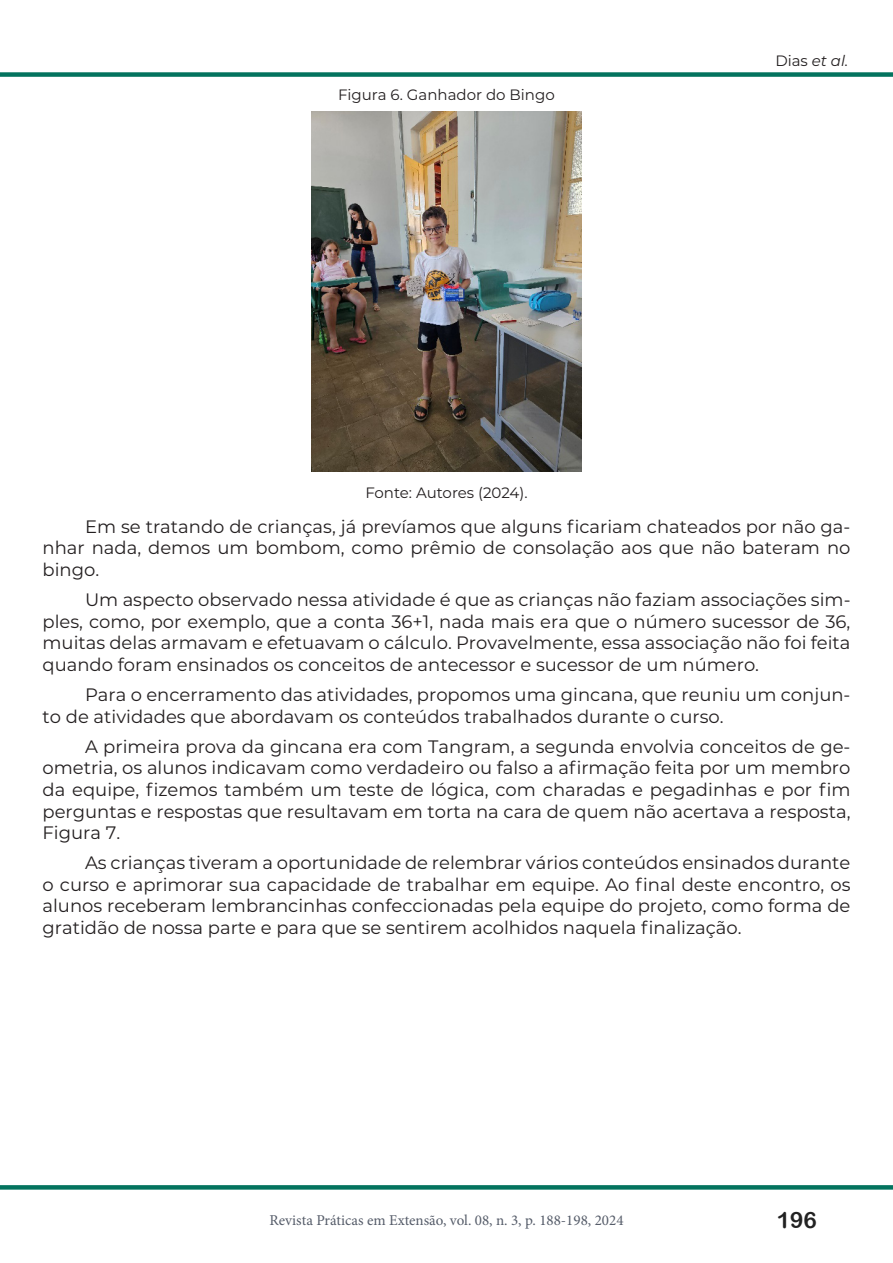
<style>
.page{position:relative;width:893px;height:1263px;background:#fff}
.page>*{position:absolute;margin:0;border:0;box-sizing:border-box;transform-origin:0 0}
.t1{font:22.5px "Arial Rounded MT Bold";color:#222}
.t2{font:18px/21.6px "Montserrat";color:#231f20;text-align:justify}
.t3{font:15px "Minion Pro";color:#555c69}
.t4{font:15px "Montserrat";color:#231f20}
.t5{font:italic 15px "Montserrat";color:#231f20}
.s1{font-style:normal}
</style>
<div class="page">
<div style="left:0;top:72px;width:893px;height:5px;background:#03735e"></div>
<svg style="left:0;top:1185px;width:893px;height:4px;background:#0b7763"></svg>
<img style="left:311px;top:111px;width:271px;height:361px">
<p class="t4" style="left:338px;top:84px;width:218px">Figura 6. Ganhador do Bingo</p>
<p class="t5" style="left:775px;top:50px;width:75px"><span class="s1">Dias</span> et al.</p>
<p class="t4" style="left:365px;top:483px;width:164px">Fonte: Autores (2024).</p>
<p class="t2" style="left:43px;top:515px;width:809px;text-indent:43px">Em se tratando de crianças, já prevíamos que alguns ficariam chateados por não ga&shy;nhar nada, demos um bombom, como prêmio de consolação aos que não bateram no bingo.</p>
<p class="t2" style="left:43px;top:588px;width:809px;text-indent:43px">Um aspecto observado nessa atividade é que as crianças não faziam associações sim&shy;ples, como, por exemplo, que a conta 36+1, nada mais era que o número sucessor de 36, muitas delas armavam e efetuavam o cálculo. Provavelmente, essa associação não foi feita quando foram ensinados os conceitos de antecessor e sucessor de um número.</p>
<p class="t2" style="left:43px;top:683px;width:809px;text-indent:43px">Para o encerramento das atividades, propomos uma gincana, que reuniu um conjun&shy;to de atividades que abordavam os conteúdos trabalhados durante o curso.</p>
<p class="t2" style="left:43px;top:735px;width:809px;text-indent:43px">A primeira prova da gincana era com Tangram, a segunda envolvia conceitos de ge&shy;ometria, os alunos indicavam como verdadeiro ou falso a afirmação feita por um membro da equipe, fizemos também um teste de lógica, com charadas e pegadinhas e por fim perguntas e respostas que resultavam em torta na cara de quem não acertava a resposta, Figura 7.</p>
<p class="t2" style="left:43px;top:851px;width:809px;text-indent:43px">As crianças tiveram a oportunidade de relembrar vários conteúdos ensinados durante o curso e aprimorar sua capacidade de trabalhar em equipe. Ao final deste encontro, os alunos receberam lembrancinhas confeccionadas pela equipe do projeto, como forma de gratidão de nossa parte e para que se sentirem acolhidos naquela finalização.</p>
<p class="t3" style="left:269px;top:1210px;width:356px">Revista Práticas em Extensão, vol. 08, n. 3, p. 188-198, 2024</p>
<p class="t1" style="left:777px;top:1206px;width:42px">196</p>
</div>
